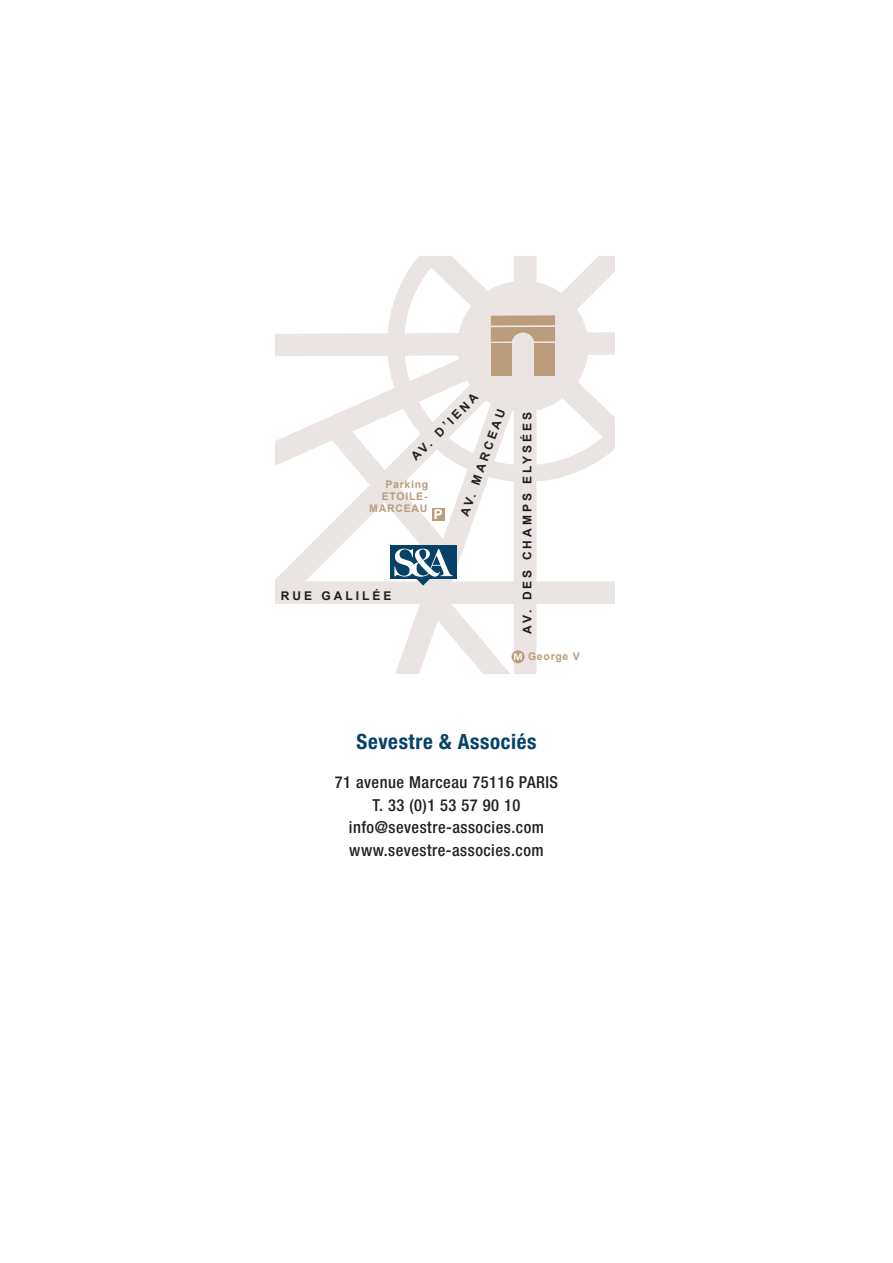
<style>
.page{position:relative;width:893px;height:1263px;background:#fff}
.page>*{position:absolute;margin:0;border:0;box-sizing:border-box;transform-origin:0 0}
.t1{font:700 condensed 21px "Helvetica Neue LT Std";letter-spacing:.03em;color:#044267}
.t2{font:500 condensed 16.5px "Helvetica Neue LT Std";letter-spacing:.03em;color:#231f20}
.t3{font:700 13.5px "Arial";color:#fff}
.t4{font:700 12px "Arial";letter-spacing:.25em;color:#231f20}
.t5{font:700 10.5px "Arial";letter-spacing:.07em;color:#bb9d7c}
.t6{font:700 10.5px "Calibri";color:#fff}
</style>
<div class="page">
<svg style="left:275px;top:256px;width:340px;height:418px"></svg>
<p class="t4" style="left:407px;top:453px;width:91px;rotate:-45deg">AV. D’IENA</p>
<p class="t4" style="left:456px;top:513px;width:114px;rotate:-70deg">AV. MARCEAU</p>
<p class="t5" style="left:385px;top:477px;width:44px">Parking</p>
<p class="t5" style="left:382px;top:489px;width:47px">ETOILE-</p>
<p class="t5" style="left:369px;top:501px;width:60px">MARCEAU</p>
<p class="t3" style="left:434px;top:505px;width:11px">P</p>
<p class="t4" style="left:281px;top:587px;width:112px">RUE GALILÉE</p>
<p class="t4" style="left:519px;top:634px;width:223px;rotate:-90deg">AV. DES CHAMPS ELYSÉES</p>
<p class="t5" style="left:528px;top:650px;width:53px">George V</p>
<p class="t6" style="left:513px;top:650px;width:11px">M</p>
<p class="t1" style="left:356px;top:729px;width:182px">Sevestre &amp; Associés</p>
<p class="t2" style="left:335px;top:772px;width:225px">71 avenue Marceau 75116 PARIS</p>
<p class="t2" style="left:373px;top:795px;width:149px">T. 33 (0)1 53 57 90 10</p>
<p class="t2" style="left:349px;top:817px;width:197px">info@sevestre-associes.com</p>
<p class="t2" style="left:349px;top:840px;width:196px">www.sevestre-associes.com</p>
</div>
